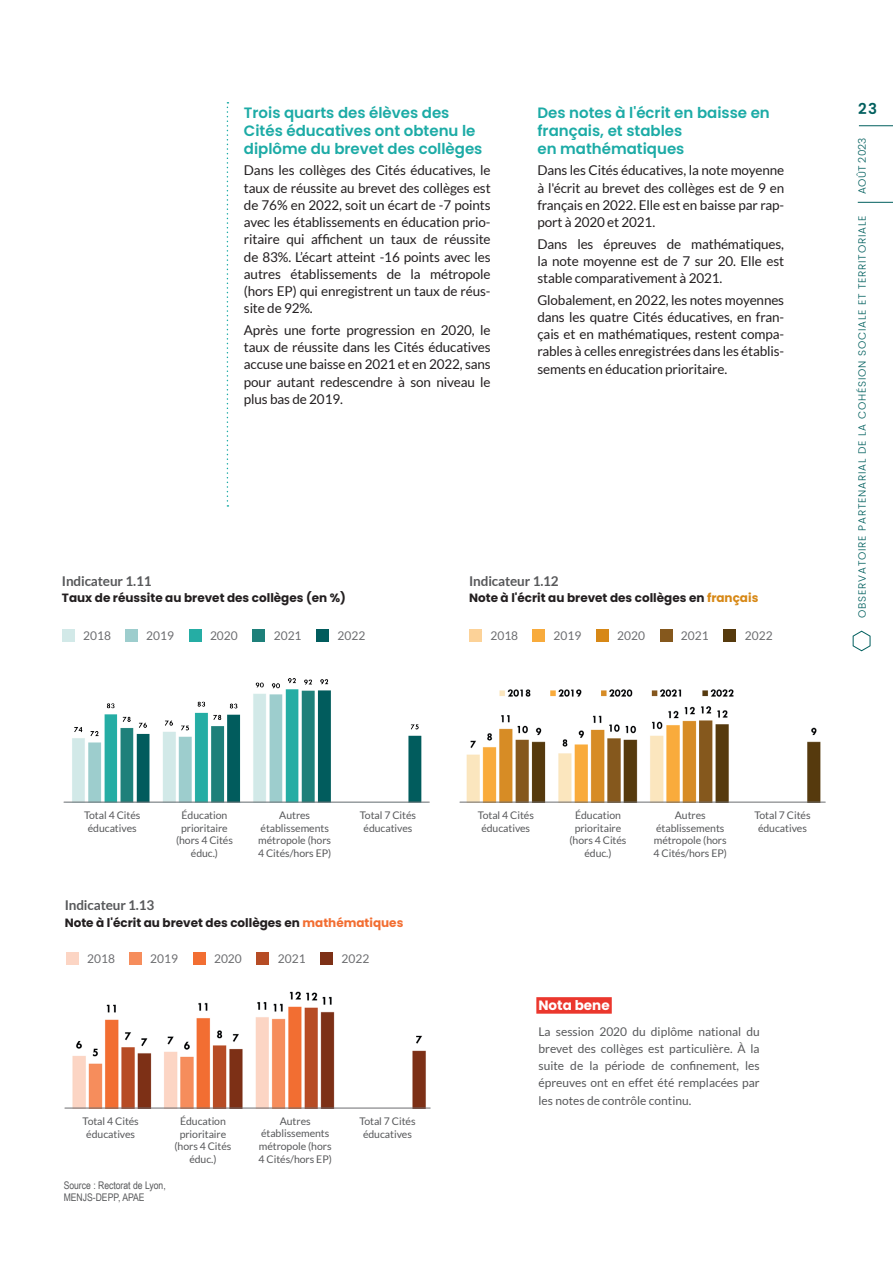
<style>
.page{position:relative;width:893px;height:1263px;background:#fff}
.page>*{position:absolute;margin:0;border:0;box-sizing:border-box;transform-origin:0 0}
.t1{font:600 15px/18px "Poppins";color:#1caba6}
.t2{font:600 15px "Poppins";color:#005f5e}
.t3{font:13.5px/17.2px "Lato";letter-spacing:-.01em;color:#231f20;text-align:justify}
.t4{font:700 13.5px "Lato";letter-spacing:-.01em;color:#57585a}
.t5{font:700 13.5px "Poppins";color:#fff}
.t6{font:12px/17.2px "Lato";color:#57585a;text-align:justify}
.t7{font:700 12px "Poppins";color:#231f20}
.t8{font:12px "Lato";color:#6c6d70}
.t9{font:10.5px/12.6px "Lato";letter-spacing:-.005em;color:#57585a;text-align:center}
.t10{font:300 10.5px "Poppins";letter-spacing:.08em;color:#005f5e}
.t11{font:10.5px/12.6px "Arial Narrow";color:#57585a}
.t12{font:300 10.5px "Poppins";letter-spacing:.01em;color:#005f5e}
.s1{color:#d78816}
.s2{color:#f26e32}
</style>
<div class="page">
<img style="left:461px;top:689px;width:365px;height:113px">
<img style="left:66px;top:678px;width:364px;height:124px">
<svg style="left:227px;top:102px;width:1px;height:405px"></svg>
<hr style="left:64px;top:802px;width:365px;height:1px;background:#6c6d70">
<hr style="left:460px;top:802px;width:365px;height:1px;background:#6c6d70">
<div style="left:62px;top:629px;width:13px;height:12px;background:#d2e9e8"></div>
<div style="left:125px;top:629px;width:13px;height:12px;background:#9dcdcd"></div>
<div style="left:189px;top:629px;width:12px;height:12px;background:#25ada4"></div>
<div style="left:252px;top:629px;width:13px;height:12px;background:#1e807a"></div>
<div style="left:316px;top:629px;width:13px;height:12px;background:#015c5d"></div>
<div style="left:469px;top:629px;width:13px;height:12px;background:#fcd298"></div>
<div style="left:532px;top:629px;width:13px;height:12px;background:#f8ab3c"></div>
<div style="left:596px;top:629px;width:13px;height:12px;background:#d78816"></div>
<div style="left:660px;top:629px;width:12px;height:12px;background:#85581d"></div>
<div style="left:723px;top:629px;width:13px;height:12px;background:#563a0d"></div>
<div style="left:66px;top:952px;width:13px;height:12px;background:#fcd5c4"></div>
<div style="left:129px;top:952px;width:13px;height:12px;background:#f68d5c"></div>
<div style="left:193px;top:952px;width:13px;height:12px;background:#f26e32"></div>
<div style="left:256px;top:952px;width:13px;height:12px;background:#b64c25"></div>
<div style="left:320px;top:952px;width:13px;height:12px;background:#7d3016"></div>
<img style="left:66px;top:991px;width:365px;height:117px">
<hr style="left:65px;top:1108px;width:365px;height:1px;background:#6c6d70">
<div style="left:536px;top:997px;width:76px;height:17px;background:#eb372d"></div>
<svg style="left:852px;top:630px;width:19px;height:21px"></svg>
<hr style="left:858px;top:202px;width:35px;height:1px;background:#005f5e">
<hr style="left:859px;top:125px;width:34px;height:1px;background:#005f5e">
<p class="t1" style="left:244px;top:104px;width:240px">Trois quarts des élèves des<br>Cités éducatives ont obtenu le diplôme du brevet des collèges</p>
<p class="t3" style="left:244px;top:162px;width:248px">Dans les collèges des Cités éducatives, le taux de réussite au brevet des collèges est de 76% en 2022, soit un écart de -7 points avec les établissements en éducation prio&shy;ritaire qui affichent un taux de réussite de 83%. L’écart atteint -16 points avec les autres établissements de la métropole (hors EP) qui enregistrent un taux de réus&shy;site de 92%.</p>
<p class="t3" style="left:244px;top:321px;width:248px">Après une forte progression en 2020, le taux de réussite dans les Cités éducatives accuse une baisse en 2021 et en 2022, sans pour autant redescendre à son niveau le plus bas de 2019.</p>
<p class="t1" style="left:537px;top:104px;width:234px">Des notes à l'écrit en baisse en français, et stables<br>en mathématiques</p>
<p class="t3" style="left:537px;top:162px;width:248px">Dans les Cités éducatives, la note moyenne à l'écrit au brevet des collèges est de 9 en français en 2022. Elle est en baisse par rap&shy;port à 2020 et 2021.</p>
<p class="t3" style="left:537px;top:235px;width:248px">Dans les épreuves de mathématiques, la note moyenne est de 7 sur 20. Elle est stable comparativement à 2021.</p>
<p class="t3" style="left:537px;top:291px;width:248px">Globalement, en 2022, les notes moyennes dans les quatre Cités éducatives, en fran&shy;çais et en mathématiques, restent compa&shy;rables à celles enregistrées dans les établis&shy;sements en éducation prioritaire.</p>
<p class="t4" style="left:62px;top:573px;width:91px">Indicateur 1.11</p>
<p class="t7" style="left:62px;top:591px;width:285px">Taux de réussite au brevet des collèges (en %)</p>
<p class="t4" style="left:469px;top:573px;width:91px">Indicateur 1.12</p>
<p class="t7" style="left:469px;top:591px;width:291px">Note à l'écrit au brevet des collèges en <span class="s1">français</span></p>
<p class="t8" style="left:83px;top:629px;width:29px">2018</p>
<p class="t8" style="left:146px;top:629px;width:29px">2019</p>
<p class="t8" style="left:210px;top:629px;width:29px">2020</p>
<p class="t8" style="left:274px;top:629px;width:29px">2021</p>
<p class="t8" style="left:338px;top:629px;width:29px">2022</p>
<p class="t8" style="left:490px;top:629px;width:29px">2018</p>
<p class="t8" style="left:553px;top:629px;width:29px">2019</p>
<p class="t8" style="left:617px;top:629px;width:29px">2020</p>
<p class="t8" style="left:681px;top:629px;width:29px">2021</p>
<p class="t8" style="left:745px;top:629px;width:29px">2022</p>
<p class="t2" style="left:858px;top:100px;width:21px">23</p>
<p class="t12" style="left:856px;top:193px;width:57px;rotate:-90deg">AOÛT 2023</p>
<p class="t10" style="left:856px;top:618px;width:404px;rotate:-90deg">OBSERVATOIRE PARTENARIAL DE LA COHÉSION SOCIALE ET TERRITORIALE</p>
<p class="t9" style="left:176px;top:809px;width:58px">Éducation prioritaire (hors 4 Cités éduc.)</p>
<p class="t9" style="left:569px;top:809px;width:58px">Éducation prioritaire (hors 4 Cités éduc.)</p>
<p class="t9" style="left:258px;top:809px;width:75px">Autres établissements métropole (hors<br>4 Cités/hors EP)</p>
<p class="t9" style="left:654px;top:809px;width:75px">Autres établissements métropole (hors<br>4 Cités/hors EP)</p>
<p class="t9" style="left:84px;top:809px;width:58px">Total 4 Cités éducatives</p>
<p class="t9" style="left:478px;top:809px;width:58px">Total 4 Cités éducatives</p>
<p class="t9" style="left:360px;top:809px;width:58px">Total 7 Cités éducatives</p>
<p class="t9" style="left:754px;top:809px;width:58px">Total 7 Cités éducatives</p>
<p class="t4" style="left:65px;top:898px;width:91px">Indicateur 1.13</p>
<p class="t7" style="left:65px;top:915px;width:340px">Note à l'écrit au brevet des collèges en <span class="s2">mathématiques</span></p>
<p class="t8" style="left:87px;top:952px;width:29px">2018</p>
<p class="t8" style="left:150px;top:952px;width:29px">2019</p>
<p class="t8" style="left:214px;top:952px;width:29px">2020</p>
<p class="t8" style="left:278px;top:952px;width:29px">2021</p>
<p class="t8" style="left:342px;top:952px;width:29px">2022</p>
<p class="t9" style="left:83px;top:1115px;width:58px">Total 4 Cités éducatives</p>
<p class="t9" style="left:174px;top:1115px;width:58px">Éducation prioritaire (hors 4 Cités éduc.)</p>
<p class="t9" style="left:259px;top:1115px;width:75px">Autres établissements métropole (hors<br>4 Cités/hors EP)</p>
<p class="t9" style="left:359px;top:1115px;width:58px">Total 7 Cités éducatives</p>
<p class="t11" style="left:64px;top:1178px;width:104px">Source : Rectorat de Lyon,<br>MENJS-DEPP, APAE</p>
<p class="t5" style="left:538px;top:997px;width:73px">Nota bene</p>
<p class="t6" style="left:538px;top:1023px;width:223px">La session 2020 du diplôme national du brevet des collèges est particulière. À la suite de la période de confinement, les épreuves ont en effet été remplacées par les notes de contrôle continu.</p>
</div>
